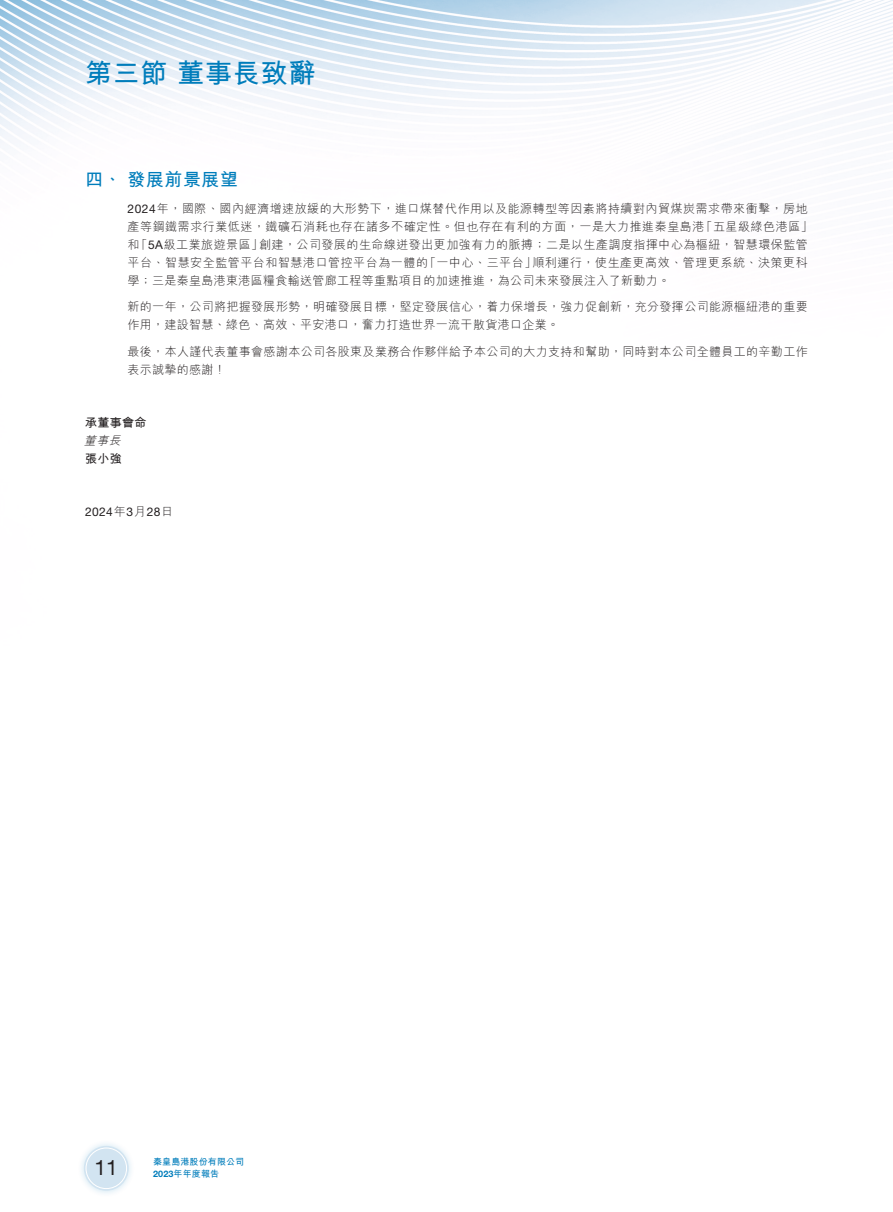
<style>
.page{position:relative;width:893px;height:1212px;background:#fff}
.page>*{position:absolute;margin:0;border:0;box-sizing:border-box;transform-origin:0 0}
.t1{font:700 27px "M Hei HK";letter-spacing:.03em;color:#007dbb}
.t2{font:21px "Helvetica Neue LT Std";color:#231f20}
.t3{font:700 18px "M Hei HK";letter-spacing:.03em;color:#007dbb}
.t4{font:300 12px/18px "M Hei HK";letter-spacing:.04em;color:#231f20}
.t5{font:12px "Helvetica Neue LT Std";letter-spacing:.03em;color:#231f20}
.t6{font:700 12px "M Hei HK";letter-spacing:.03em;color:#231f20}
.t7{font:italic 300 12px "M Hei HK";color:#231f20}
.t8{font:700 9px "M Hei HK";letter-spacing:.015em;color:#007dbb}
.s1{font-family:"Helvetica Neue LT Std";font-weight:400}
.s2{font-family:"M Hei HK";font-weight:300}
.s3{font-family:"Helvetica Neue LT Std"}
</style>
<div class="page">
<img style="left:0;top:0;width:893px;height:143px">
<div style="left:77px;top:1139px;width:59px;height:58px;background:#007dbb;opacity:.2"></div>
<div style="left:84px;top:1146px;width:45px;height:45px;background:#d2e4f1;border-radius:50%"></div>
<div style="left:86px;top:1147px;width:41px;height:42px;border:1px solid #fff;border-radius:50%"></div>
<h1 class="t1" style="left:85px;top:53px;width:232px">第三節董事長致辭</h1>
<h3 class="t3" style="left:85px;top:166px;width:155px">四、發展前景展望</h3>
<p class="t4" style="left:700px;top:199px;width:114px;text-indent:-573px"><span class="s1">2024</span>年，國際、國內經濟增速放緩的大形勢下，進口煤替代作用以及能源轉型等因素將持續對內貿煤炭需求帶來衝擊，房地「五星級綠色港區「</p>
<p class="t4" style="left:259px;top:217px;width:550px;text-indent:-132px">產等鋼鐵需求行業低迷，鐵礦石消耗也存在諸多不確定性。但也存在有利的方面，一是大力推進秦皇島港<br>創建，公司發展的生命線迸發出更加強有力的脈搏；二是以生產調度指揮中心為樞紐，智慧環保監管</p>
<p class="t4" style="left:136px;top:235px;width:129px">「<span class="s1">5A</span>級工業旅遊景區」</p>
<p class="t4" style="left:128px;top:235px;width:13px">和</p>
<p class="t4" style="left:532px;top:253px;width:277px">順利運行，使生產更高效、管理更系統、決策更科</p>
<p class="t4" style="left:128px;top:253px;width:544px">平台、智慧安全監管平台和智慧港口管控平台為一體的<br>學；三是秦皇島港東港區糧食輸送管廊工程等重點項目的加速推進，為公司未來發展注入了新動力。</p>
<p class="t4" style="left:128px;top:298px;width:682px">新的一年，公司將把握發展形勢，明確發展目標，堅定發展信心，着力保增長，強力促創新，充分發揮公司能源樞紐港的重要作用，建設智慧、綠色、高效、平安港口，奮力打造世界一流干散貨港口企業。</p>
<p class="t4" style="left:128px;top:342px;width:682px">最後，本人謹代表董事會感謝本公司各股東及業務合作夥伴給予本公司的大力支持和幫助，同時對本公司全體員工的辛勤工作表示誠摯的感謝!</p>
<p class="t4" style="left:424px;top:253px;width:114px">「一中心、三平台」</p>
<p class="t6" style="left:85px;top:414px;width:63px">承董事會命</p>
<p class="t7" style="left:84px;top:434px;width:41px">董事長</p>
<p class="t6" style="left:85px;top:450px;width:38px">張小強</p>
<p class="t5" style="left:85px;top:504px;width:90px">2024<span class="s2">年</span>3<span class="s2">月</span>28<span class="s2">日</span></p>
<p class="t8" style="left:153px;top:1155px;width:93px">秦皇島港股份有限公司</p>
<h2 class="t2" style="left:95px;top:1155px;width:25px">11</h2>
<p class="t8" style="left:153px;top:1167px;width:68px"><span class="s3">2023</span>年年度報告</p>
</div>
